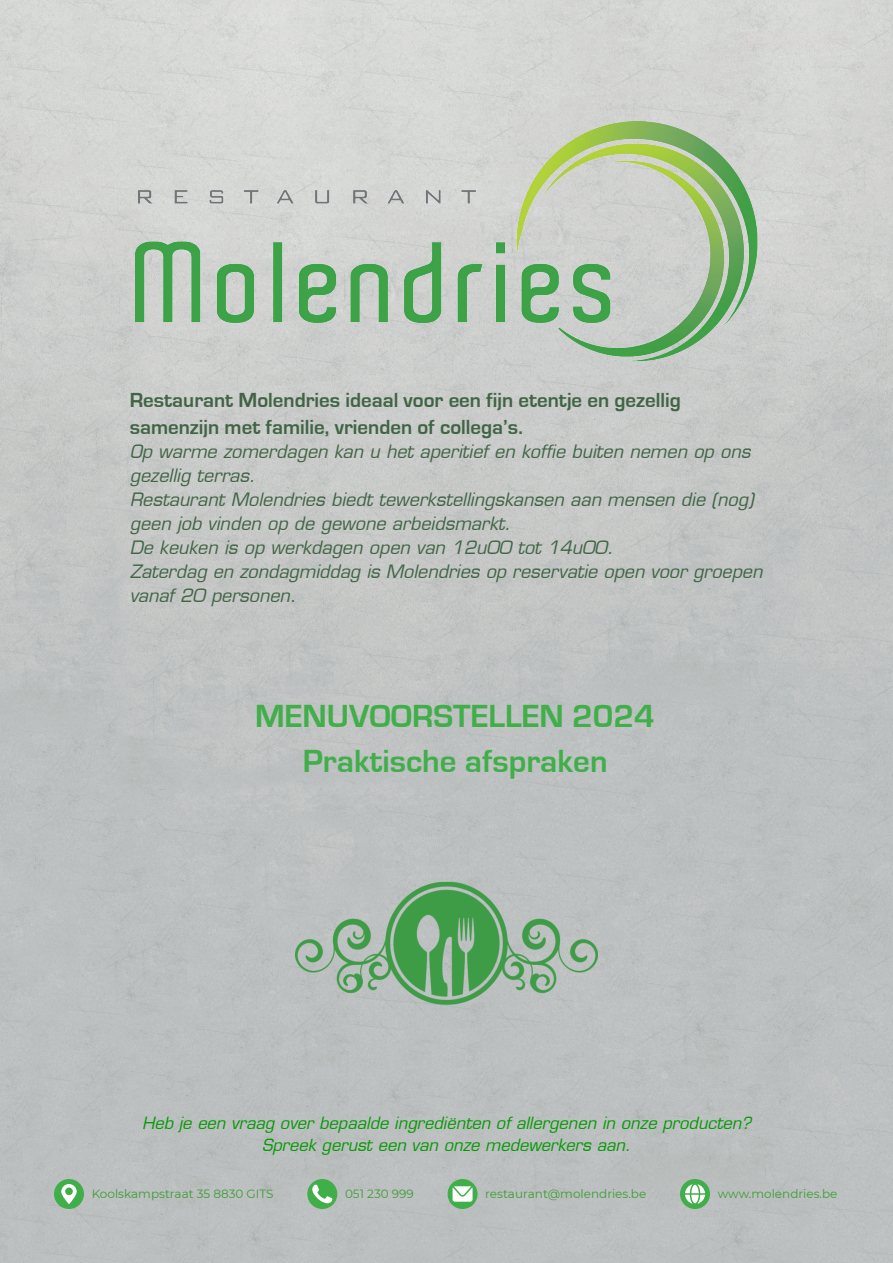
<style>
.page{position:relative;width:893px;height:1263px;background:#fff}
.page>*{position:absolute;margin:0;border:0;box-sizing:border-box;transform-origin:0 0}
.t1{font:700 33px/45px "Eurostile";color:#40ae49;text-align:center}
.t2{font:700 21px/27px "Eurostile";color:#406444}
.t3{font:italic 18px/24px "Eurostile";color:#406444}
.t4{font:italic 16.5px/22.5px "Eurostile";color:#059905;text-align:center}
.t5{font:12px "Montserrat";color:#3e9c36}
</style>
<div class="page">
<img style="left:0;top:0;width:893px;height:1263px">
<img style="left:136px;top:121px;width:627px;height:248px">
<img style="left:295px;top:875px;width:303px;height:138px">
<div style="left:54px;top:1179px;width:30px;height:30px;background:#40ae49;border-radius:50%"></div>
<svg style="left:61px;top:1184px;width:16px;height:20px"></svg>
<div style="left:307px;top:1179px;width:30px;height:30px;background:#40ae49;border-radius:50%"></div>
<svg style="left:312px;top:1184px;width:20px;height:19px"></svg>
<div style="left:680px;top:1179px;width:30px;height:30px;background:#40ae49;border-radius:50%"></div>
<svg style="left:685px;top:1184px;width:20px;height:20px"></svg>
<div style="left:448px;top:1179px;width:30px;height:30px;background:#40ae49;border-radius:50%"></div>
<svg style="left:453px;top:1186px;width:20px;height:16px"></svg>
<p class="t2" style="left:130px;top:387px;width:553px">Restaurant Molendries ideaal voor een fijn etentje en gezellig samenzijn met familie, vrienden of collega’s.</p>
<p class="t3" style="left:130px;top:440px;width:634px">Op warme zomerdagen kan u het aperitief en koffie buiten nemen op ons gezellig terras.<br>Restaurant Molendries biedt tewerkstellingskansen aan mensen die (nog) geen job vinden op de gewone arbeidsmarkt.<br>De keuken is op werkdagen open van 12u00 tot 14u00.<br>Zaterdag en zondagmiddag is Molendries op reservatie open voor groepen vanaf 20 personen.</p>
<h1 class="t1" style="left:255px;top:694px;width:401px">MENUVOORSTELLEN 2024<br>Praktische afspraken</h1>
<p class="t4" style="left:142px;top:1111px;width:610px">Heb je een vraag over bepaalde ingrediënten of allergenen in onze producten?<br>Spreek gerust een van onze medewerkers aan.</p>
<p class="t5" style="left:92px;top:1186px;width:183px">Koolskampstraat 35 8830 GITS</p>
<p class="t5" style="left:345px;top:1186px;width:70px">051 230 999</p>
<p class="t5" style="left:485px;top:1186px;width:163px">restaurant@molendries.be</p>
<p class="t5" style="left:718px;top:1186px;width:121px">www.molendries.be</p>
</div>
